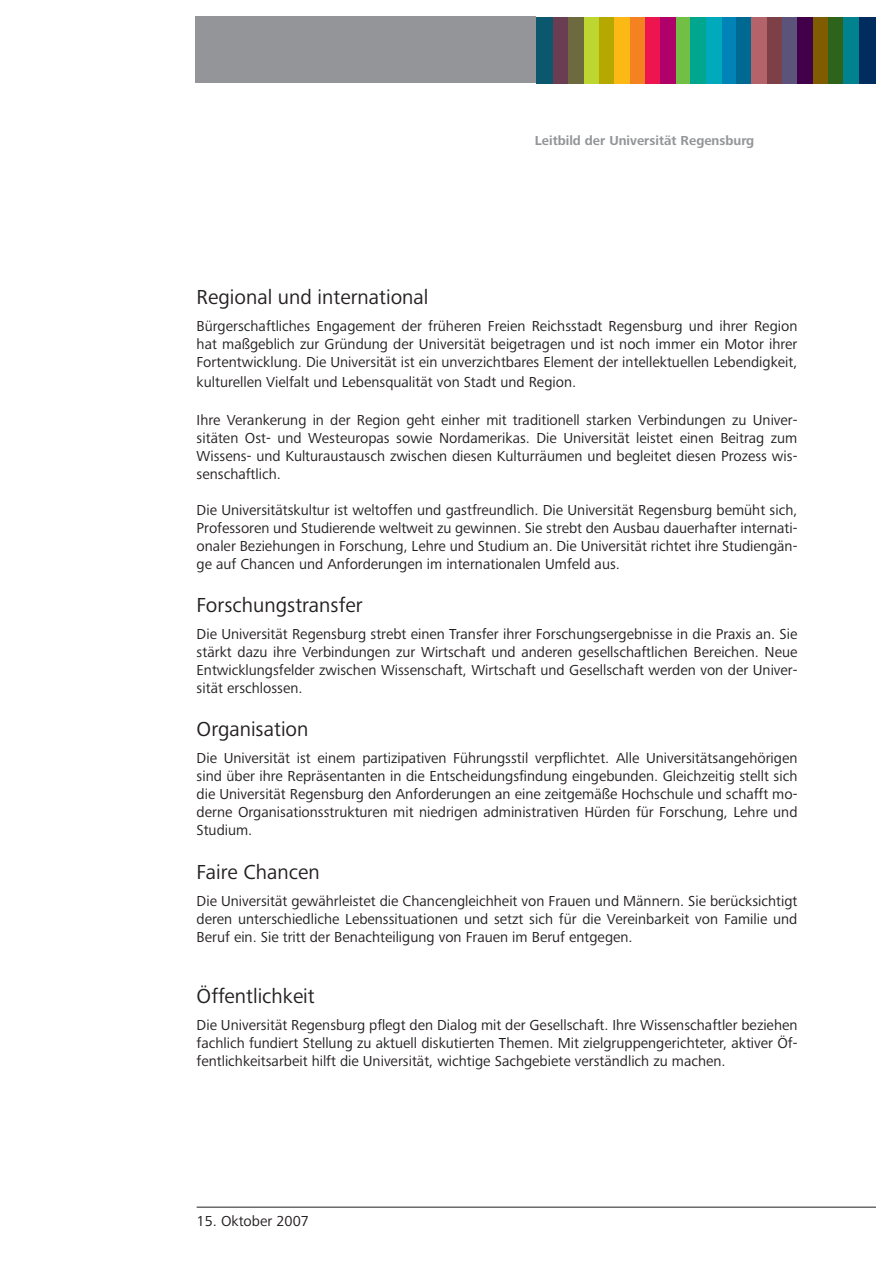
<style>
.page{position:relative;width:893px;height:1263px;background:#fff}
.page>*{position:absolute;margin:0;border:0;box-sizing:border-box;transform-origin:0 0}
.t1{font:21px "Frutiger Next LTW1 G";color:#231f20}
.t2{font:15px/18px "Frutiger Next LTW1 G";color:#231f20;text-align:justify}
.t3{font:700 13.5px "Frutiger Next LTW1 G";color:#939598}
</style>
<div class="page">
<div style="left:196px;top:17px;width:340px;height:66px;background:#939598"></div>
<div style="left:536px;top:17px;width:17px;height:66px;background:#0b576d"></div>
<div style="left:721px;top:17px;width:15px;height:66px;background:#0083b6"></div>
<div style="left:630px;top:17px;width:15px;height:66px;background:#f58220"></div>
<div style="left:813px;top:17px;width:15px;height:66px;background:#7f5c00"></div>
<div style="left:584px;top:17px;width:15px;height:66px;background:#bed630"></div>
<div style="left:767px;top:17px;width:15px;height:66px;background:#7d4046"></div>
<div style="left:675px;top:17px;width:16px;height:66px;background:#71bf44"></div>
<div style="left:858px;top:17px;width:18px;height:66px;background:#002d5e"></div>
<div style="left:553px;top:17px;width:16px;height:66px;background:#6a3d53"></div>
<div style="left:736px;top:17px;width:16px;height:66px;background:#006991"></div>
<div style="left:645px;top:17px;width:15px;height:66px;background:#ed1450"></div>
<div style="left:828px;top:17px;width:15px;height:66px;background:#2d631a"></div>
<div style="left:599px;top:17px;width:15px;height:66px;background:#b5a901"></div>
<div style="left:782px;top:17px;width:15px;height:66px;background:#5b537a"></div>
<div style="left:691px;top:17px;width:15px;height:66px;background:#00a78e"></div>
<div style="left:569px;top:17px;width:15px;height:66px;background:#6e6a3f"></div>
<div style="left:752px;top:17px;width:15px;height:66px;background:#b5636a"></div>
<div style="left:660px;top:17px;width:15px;height:66px;background:#b0016a"></div>
<div style="left:843px;top:17px;width:15px;height:66px;background:#00828f"></div>
<div style="left:614px;top:17px;width:16px;height:66px;background:#fcb814"></div>
<div style="left:797px;top:17px;width:16px;height:66px;background:#410049"></div>
<div style="left:706px;top:17px;width:15px;height:66px;background:#00aabc"></div>
<hr style="left:197px;top:1207px;width:679px;height:1px;background:#231f20">
<p class="t3" style="left:535px;top:133px;width:221px">Leitbild der Universität Regensburg</p>
<p class="t1" style="left:197px;top:285px;width:233px">Regional und international</p>
<p class="t2" style="left:197px;top:318px;width:602px">Bürgerschaftliches Engagement der früheren Freien Reichsstadt Regensburg und ihrer Region hat maßgeblich zur Gründung der Universität beigetragen und ist noch immer ein Motor ihrer Fortentwicklung. Die Universität ist ein unverzichtbares Element der intellektuellen Lebendigkeit,</p>
<p class="t2" style="left:197px;top:374px;width:381px">kulturellen Vielfalt und Lebensqualität von Stadt und Region.</p>
<p class="t2" style="left:197px;top:411px;width:602px">Ihre Verankerung in der Region geht einher mit traditionell starken Verbindungen zu Univer&shy;sitäten Ost- und Westeuropas sowie Nordamerikas. Die Universität leistet einen Beitrag zum Wissens- und Kulturaustausch zwischen diesen Kulturräumen und begleitet diesen Prozess wis&shy;senschaftlich.</p>
<p class="t2" style="left:197px;top:501px;width:602px">Die Universitätskultur ist weltoffen und gastfreundlich. Die Universität Regensburg bemüht sich, Professoren und Studierende weltweit zu gewinnen. Sie strebt den Ausbau dauerhafter internati&shy;onaler Beziehungen in Forschung, Lehre und Studium an. Die Universität richtet ihre Studiengän&shy;ge auf Chancen und Anforderungen im internationalen Umfeld aus.</p>
<p class="t1" style="left:197px;top:593px;width:167px">Forschungstransfer</p>
<p class="t2" style="left:197px;top:626px;width:602px">Die Universität Regensburg strebt einen Transfer ihrer Forschungsergebnisse in die Praxis an. Sie stärkt dazu ihre Verbindungen zur Wirtschaft und anderen gesellschaftlichen Bereichen. Neue Entwicklungsfelder zwischen Wissenschaft, Wirtschaft und Gesellschaft werden von der Univer&shy;sität erschlossen.</p>
<p class="t1" style="left:197px;top:717px;width:113px">Organisation</p>
<p class="t2" style="left:197px;top:750px;width:602px">Die Universität ist einem partizipativen Führungsstil verpflichtet. Alle Universitätsangehörigen sind über ihre Repräsentanten in die Entscheidungsfindung eingebunden. Gleichzeitig stellt sich die Universität Regensburg den Anforderungen an eine zeitgemäße Hochschule und schafft mo&shy;derne Organisationsstrukturen mit niedrigen administrativen Hürden für Forschung, Lehre und Studium.</p>
<p class="t1" style="left:197px;top:859px;width:125px">Faire Chancen</p>
<p class="t2" style="left:197px;top:892px;width:602px">Die Universität gewährleistet die Chancengleichheit von Frauen und Männern. Sie berücksichtigt deren unterschiedliche Lebenssituationen und setzt sich für die Vereinbarkeit von Familie und Beruf ein. Sie tritt der Benachteiligung von Frauen im Beruf entgegen.</p>
<p class="t1" style="left:197px;top:984px;width:120px">Öffentlichkeit</p>
<p class="t2" style="left:197px;top:1016px;width:602px">Die Universität Regensburg pflegt den Dialog mit der Gesellschaft. Ihre Wissenschaftler beziehen fachlich fundiert Stellung zu aktuell diskutierten Themen. Mit zielgruppengerichteter, aktiver Öf&shy;fentlichkeitsarbeit hilft die Universität, wichtige Sachgebiete verständlich zu machen.</p>
<p class="t2" style="left:197px;top:1212px;width:114px">15. Oktober 2007</p>
</div>
